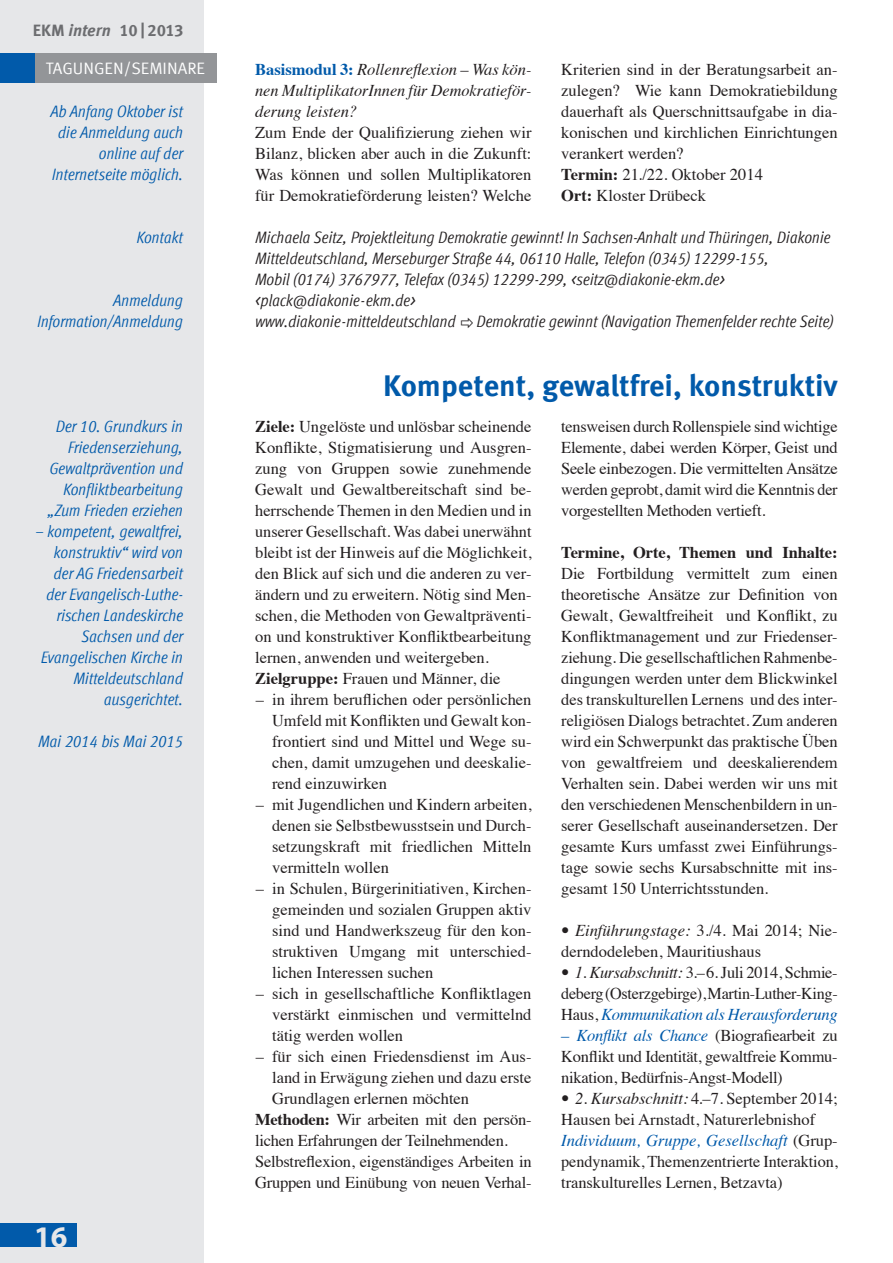
<style>
.page{position:relative;width:893px;height:1263px;background:#fff}
.page>*{position:absolute;margin:0;border:0;box-sizing:border-box;transform-origin:0 0}
.A-Überschrift{font:700 30px "Meta Offc";color:#015aaa}
.t1{font:700 30px "Myriad Pro";color:#e6e7e9}
.B-Body-Text{font:16.5px/21px "Times";color:#231f20;text-align:justify}
.C-Randleiste{font:italic condensed 16.5px/21px "Meta Offc";letter-spacing:-.005em;color:#015aaa;text-align:right}
.D-Adressenblock{font:italic condensed 16.5px/21px "Meta Offc";color:#231f20}
.B-Body-Text-2{font:italic 16.5px/21px "Times";color:#231f20;text-align:justify}
.Rubrik{font:16.5px "Meta Offc Norm";color:#fff}
.t2{font:700 16.5px "Meta Offc";letter-spacing:-.015em;color:#6c6d70}
.s1{font-style:italic}
.s2{font-weight:700;font-style:normal;color:#015aaa}
.s3{font-weight:700}
.s4{font-style:italic;color:#015aaa}
</style>
<div class="page">
<div style="left:0;top:0;width:204px;height:1263px;background:#e6e7e9"></div>
<div style="left:34px;top:53px;width:183px;height:30px;background:#939598"></div>
<div style="left:0;top:53px;width:34px;height:30px;background:#015aaa"></div>
<div style="left:0;top:1223px;width:77px;height:23px;background:#015aaa"></div>
<p class="t2" style="left:33px;top:21px;width:152px">EKM <span class="s1">intern</span> 10 | 2013</p>
<p class="Rubrik" style="left:46px;top:59px;width:161px">TAGUNGEN/SEMINARE</p>
<p class="C-Randleiste" style="left:50px;top:101px;width:134px">Ab Anfang Oktober ist</p>
<p class="C-Randleiste" style="left:58px;top:122px;width:126px">die Anmeldung auch</p>
<p class="C-Randleiste" style="left:99px;top:143px;width:86px">online auf der</p>
<p class="C-Randleiste" style="left:52px;top:164px;width:133px">Internetseite möglich.</p>
<p class="C-Randleiste" style="left:137px;top:227px;width:48px">Kontakt</p>
<p class="C-Randleiste" style="left:113px;top:290px;width:71px">Anmeldung</p>
<p class="C-Randleiste" style="left:37px;top:311px;width:147px">Information/Anmeldung</p>
<p class="C-Randleiste" style="left:48px;top:416px;width:137px">Der 10. Grundkurs in<br>Friedenserziehung,<br>Gewaltprävention und<br>Konfliktbearbeitung „Zum Frieden erziehen</p>
<p class="C-Randleiste" style="left:35px;top:521px;width:149px">– kompetent, gewaltfrei, konstruktiv“ wird von der AG Friedensarbeit der Evangelisch-Luthe&shy;rischen Landeskirche<br>Sachsen und der</p>
<p class="C-Randleiste" style="left:41px;top:647px;width:144px">Evangelischen Kirche in<br>Mitteldeutschland</p>
<p class="C-Randleiste" style="left:104px;top:689px;width:81px">ausgerichtet.</p>
<p class="C-Randleiste" style="left:38px;top:731px;width:146px">Mai 2014 bis Mai 2015</p>
<h1 class="t1" style="left:34px;top:1217px;width:35px">16</h1>
<p class="B-Body-Text-2" style="left:255px;top:58px;width:278px"><span class="s2">Basismodul 3:</span> Rollenreflexion – Was kön&shy;nen MultiplikatorInnen für Demokratieför&shy;derung leisten?</p>
<p class="B-Body-Text" style="left:255px;top:121px;width:278px">Zum Ende der Qualifizierung ziehen wir Bilanz, blicken aber auch in die Zukunft:<br>Was können und sollen Multiplikatoren für Demokratieförderung leisten? Welche</p>
<p class="B-Body-Text" style="left:561px;top:58px;width:278px">Kriterien sind in der Beratungsarbeit an&shy;zulegen? Wie kann Demokratiebildung dauerhaft als Querschnittsaufgabe in dia&shy;konischen und kirchlichen Einrichtungen verankert werden?</p>
<p class="B-Body-Text" style="left:561px;top:163px;width:203px"><span class="s3">Termin:</span> 21./22. Oktober 2014</p>
<p class="B-Body-Text" style="left:561px;top:184px;width:146px"><span class="s3">Ort:</span> Kloster Drübeck</p>
<p class="D-Adressenblock" style="left:255px;top:227px;width:577px">Michaela Seitz, Projektleitung Demokratie gewinnt! In Sachsen-Anhalt und Thüringen, Diakonie<br>Mitteldeutschland, Merseburger Straße 44, 06110 Halle, Telefon (0345) 12299-155,</p>
<p class="D-Adressenblock" style="left:255px;top:269px;width:471px">Mobil (0174) 3767977, Telefax (0345) 12299-299, &lt;seitz@diakonie-ekm.de&gt;</p>
<p class="D-Adressenblock" style="left:255px;top:290px;width:162px">&lt;plack@diakonie-ekm.de&gt;</p>
<p class="D-Adressenblock" style="left:255px;top:311px;width:202px">www.diakonie-mitteldeutschland</p>
<p class="D-Adressenblock" style="left:476px;top:311px;width:358px">Demokratie gewinnt (Navigation Themenfelder rechte Seite)</p>
<p class="A-Überschrift" style="left:383px;top:368px;width:456px">Kompetent, gewaltfrei, konstruktiv</p>
<p class="B-Body-Text" style="left:255px;top:415px;width:278px"><span class="s3">Ziele:</span> Ungelöste und unlösbar scheinende Konflikte, Stigmatisierung und Ausgren&shy;zung von Gruppen sowie zunehmende Gewalt und Gewaltbereitschaft sind be&shy;herrschende Themen in den Medien und in unserer Gesellschaft. Was dabei unerwähnt bleibt ist der Hinweis auf die Möglichkeit, den Blick auf sich und die anderen zu ver&shy;ändern und zu erweitern. Nötig sind Men&shy;schen, die Methoden von Gewaltpräventi&shy;on und konstruktiver Konfliktbearbeitung lernen, anwenden und weitergeben.</p>
<p class="B-Body-Text" style="left:255px;top:667px;width:247px"><span class="s3">Zielgruppe:</span> Frauen und Männer, die</p>
<p class="B-Body-Text" style="left:272px;top:688px;width:261px;text-indent:-16px">– in ihrem beruflichen oder persönlichen Umfeld mit Konflikten und Gewalt kon&shy;frontiert sind und Mittel und Wege su&shy;chen, damit umzugehen und deeskalie&shy;rend einzuwirken</p>
<p class="B-Body-Text" style="left:272px;top:793px;width:261px;text-indent:-16px">– mit Jugendlichen und Kindern arbeiten, denen sie Selbstbewusstsein und Durch&shy;setzungskraft mit friedlichen Mitteln vermitteln wollen</p>
<p class="B-Body-Text" style="left:272px;top:877px;width:261px;text-indent:-16px">– in Schulen, Bürgerinitiativen, Kirchen&shy;gemeinden und sozialen Gruppen aktiv sind und Handwerkszeug für den kon&shy;struktiven Umgang mit unterschied&shy;lichen Interessen suchen</p>
<p class="B-Body-Text" style="left:272px;top:982px;width:261px;text-indent:-16px">– sich in gesellschaftliche Konfliktlagen verstärkt einmischen und vermittelnd tätig werden wollen</p>
<p class="B-Body-Text" style="left:272px;top:1045px;width:261px;text-indent:-16px">– für sich einen Friedensdienst im Aus&shy;land in Erwägung ziehen und dazu erste Grundlagen erlernen möchten</p>
<p class="B-Body-Text" style="left:255px;top:1108px;width:278px"><span class="s3">Methoden:</span> Wir arbeiten mit den persön&shy;lichen Erfahrungen der Teilnehmenden.</p>
<p class="B-Body-Text" style="left:255px;top:1150px;width:278px">Selbstreflexion, eigenständiges Arbeiten in<br>Gruppen und Einübung von neuen Verhal-</p>
<p class="B-Body-Text" style="left:561px;top:415px;width:278px">tensweisen durch Rollenspiele sind wichtige Elemente, dabei werden Körper, Geist und Seele einbezogen. Die vermittelten Ansätze werden geprobt, damit wird die Kenntnis der vorgestellten Methoden vertieft.</p>
<p class="B-Body-Text" style="left:561px;top:541px;width:278px"><span class="s3">Termine, Orte, Themen und Inhalte:<br></span>Die Fortbildung vermittelt zum einen theoretische Ansätze zur Definition von Gewalt, Gewaltfreiheit und Konflikt, zu Konfliktmanagement und zur Friedenser&shy;ziehung. Die gesellschaftlichen Rahmenbe&shy;dingungen werden unter dem Blickwinkel des transkulturellen Lernens und des inter&shy;religiösen Dialogs betrachtet. Zum anderen wird ein Schwerpunkt das praktische Üben von gewaltfreiem und deeskalierendem Verhalten sein. Dabei werden wir uns mit den verschiedenen Menschenbildern in un&shy;serer Gesellschaft auseinandersetzen. Der gesamte Kurs umfasst zwei Einführungs&shy;tage sowie sechs Kursabschnitte mit ins&shy;gesamt 150 Unterrichtsstunden.</p>
<p class="B-Body-Text" style="left:561px;top:919px;width:278px;text-indent:14px"><span class="s1">Einführungstage:</span> 3./4. Mai 2014; Nie&shy;derndodeleben, Mauritiushaus</p>
<p class="B-Body-Text" style="left:561px;top:961px;width:278px;text-indent:13px"><span class="s1">1. Kursabschnitt:</span> 3.–6. Juli 2014, Schmie&shy;deberg (Osterzgebirge), Martin-Luther-King-Haus, <span class="s4">Kommunikation als Herausforderung</span></p>
<p class="B-Body-Text" style="left:561px;top:1024px;width:278px"><span class="s4">– Konflikt als Chance</span> (Biografiearbeit zu Konflikt und Identität, gewaltfreie Kommu&shy;nikation, Bedürfnis-Angst-Modell)</p>
<p class="B-Body-Text" style="left:561px;top:1087px;width:278px;text-indent:14px"><span class="s1">2. Kursabschnitt:</span> 4.–7. September 2014;<br>Hausen bei Arnstadt, Naturerlebnishof</p>
<p class="B-Body-Text" style="left:561px;top:1129px;width:278px"><span class="s4">Individuum, Gruppe, Gesellschaft</span> (Grup&shy;pendynamik, Themenzentrierte Interaktion, transkulturelles Lernen, Betzavta)</p>
</div>
